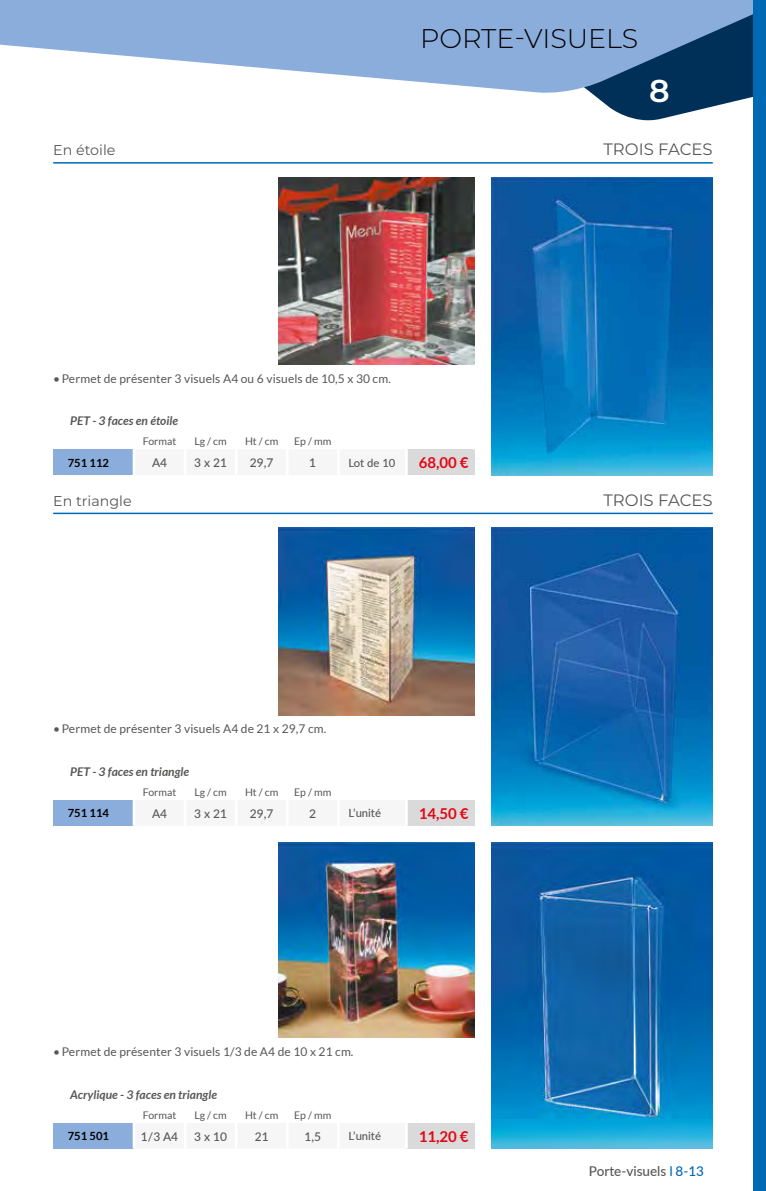
<style>
.page{position:relative;width:766px;height:1191px;background:#fff}
.page>*{position:absolute;margin:0;border:0;box-sizing:border-box;transform-origin:0 0}
.t1{font:600 31.5px "Montserrat";color:#fff}
.t2{font:300 27px "Montserrat";color:#000}
.t3{font:16.5px "Montserrat";color:#575756}
.t4{font:700 15px "Lato";color:#e30613}
.t5{font:14.25px "Montserrat";color:#575756}
.t6{font:500 13.5px "Lato";color:#575756}
.t7{font:12px "Lato";letter-spacing:.01em;color:#575756}
.t8{font:italic 700 12px "Lato";color:#575756}
.t9{font:500 12px "Lato";color:#575756}
.t10{font:500 11.25px "Lato";color:#575756}
.t11{font:700 11.25px "Lato";color:#000}
.t12{font:10.5px "Lato";color:#575756}
.s1{font-weight:400;color:#0069b4}
.s2{color:#0069b4}
</style>
<div class="page">
<svg style="left:594px;top:95px;width:159px;height:26px;fill:#003057"></svg>
<svg style="left:0;top:0;width:753px;height:95px;fill:#8baddc"></svg>
<div style="left:753px;top:0;width:12px;height:1191px;background:#0069b4"></div>
<img style="left:491px;top:177px;width:221px;height:298px">
<img style="left:279px;top:177px;width:195px;height:187px">
<img style="left:491px;top:842px;width:221px;height:306px">
<img style="left:491px;top:528px;width:221px;height:297px">
<img style="left:279px;top:528px;width:195px;height:187px">
<img style="left:279px;top:842px;width:195px;height:195px">
<div style="left:53px;top:449px;width:81px;height:26px;background:#8baddc"></div>
<div style="left:406px;top:449px;width:68px;height:26px;background:#dadada"></div>
<div style="left:133px;top:449px;width:274px;height:26px;background:#f6f6f6"></div>
<div style="left:53px;top:800px;width:81px;height:25px;background:#8baddc"></div>
<div style="left:406px;top:800px;width:68px;height:25px;background:#dadada"></div>
<div style="left:133px;top:800px;width:274px;height:25px;background:#f6f6f6"></div>
<div style="left:53px;top:1123px;width:81px;height:25px;background:#8baddc"></div>
<div style="left:406px;top:1123px;width:68px;height:25px;background:#dadada"></div>
<div style="left:133px;top:1123px;width:274px;height:25px;background:#f6f6f6"></div>
<hr style="left:53px;top:162px;width:659px;height:2px;background:#0069b4">
<hr style="left:53px;top:512px;width:659px;height:2px;background:#0069b4">
<h2 class="t2" style="left:420px;top:20px;width:220px">PORTE-VISUELS</h2>
<h1 class="t1" style="left:649px;top:68px;width:22px">8</h1>
<p class="t5" style="left:53px;top:140px;width:64px">En étoile</p>
<h3 class="t3" style="left:603px;top:138px;width:111px">TROIS FACES</h3>
<p class="t7" style="left:53px;top:371px;width:339px">•Permet de présenter 3 visuels A4 ou 6 visuels de 10,5 x 30 cm.</p>
<p class="t8" style="left:70px;top:414px;width:109px">PET - 3 faces en étoile</p>
<p class="t12" style="left:143px;top:435px;width:35px">Format</p>
<p class="t12" style="left:194px;top:435px;width:34px">Lg / cm</p>
<p class="t12" style="left:245px;top:435px;width:35px">Ht / cm</p>
<p class="t12" style="left:294px;top:435px;width:39px">Ep / mm</p>
<p class="t11" style="left:68px;top:456px;width:43px">751 112</p>
<p class="t9" style="left:152px;top:454px;width:17px">A4</p>
<p class="t9" style="left:194px;top:454px;width:34px">3 x 21</p>
<p class="t9" style="left:250px;top:454px;width:25px">29,7</p>
<p class="t9" style="left:309px;top:454px;width:8px">1</p>
<p class="t10" style="left:348px;top:454px;width:48px">Lot de 10</p>
<p class="t4" style="left:418px;top:454px;width:51px">68,00 €</p>
<p class="t5" style="left:53px;top:491px;width:80px">En triangle</p>
<h3 class="t3" style="left:603px;top:488px;width:111px">TROIS FACES</h3>
<p class="t7" style="left:53px;top:722px;width:274px">•Permet de présenter 3 visuels A4 de 21 x 29,7 cm.</p>
<p class="t8" style="left:70px;top:764px;width:120px">PET - 3 faces en triangle</p>
<p class="t12" style="left:143px;top:786px;width:35px">Format</p>
<p class="t12" style="left:194px;top:786px;width:34px">Lg / cm</p>
<p class="t12" style="left:245px;top:786px;width:35px">Ht / cm</p>
<p class="t12" style="left:294px;top:786px;width:39px">Ep / mm</p>
<p class="t11" style="left:68px;top:807px;width:43px">751 114</p>
<p class="t9" style="left:152px;top:804px;width:17px">A4</p>
<p class="t9" style="left:194px;top:804px;width:34px">3 x 21</p>
<p class="t9" style="left:250px;top:804px;width:25px">29,7</p>
<p class="t9" style="left:309px;top:804px;width:8px">2</p>
<p class="t10" style="left:348px;top:805px;width:34px">L’unité</p>
<p class="t4" style="left:418px;top:805px;width:51px">14,50 €</p>
<p class="t7" style="left:53px;top:1045px;width:302px">•Permet de présenter 3 visuels 1/3 de A4 de 10 x 21 cm.</p>
<p class="t8" style="left:70px;top:1087px;width:148px">Acrylique - 3 faces en triangle</p>
<p class="t12" style="left:143px;top:1109px;width:35px">Format</p>
<p class="t12" style="left:194px;top:1109px;width:34px">Lg / cm</p>
<p class="t12" style="left:245px;top:1109px;width:35px">Ht / cm</p>
<p class="t12" style="left:294px;top:1109px;width:39px">Ep / mm</p>
<p class="t11" style="left:68px;top:1129px;width:43px">751 501</p>
<p class="t9" style="left:141px;top:1127px;width:39px">1/3 A4</p>
<p class="t9" style="left:194px;top:1127px;width:34px">3 x 10</p>
<p class="t9" style="left:255px;top:1127px;width:15px">21</p>
<p class="t9" style="left:304px;top:1127px;width:18px">1,5</p>
<p class="t10" style="left:348px;top:1128px;width:34px">L’unité</p>
<p class="t4" style="left:418px;top:1127px;width:51px">11,20 €</p>
<p class="t6" style="left:588px;top:1160px;width:117px">Porte-visuels <span class="s1">I</span> <span class="s2">8-13</span></p>
</div>
